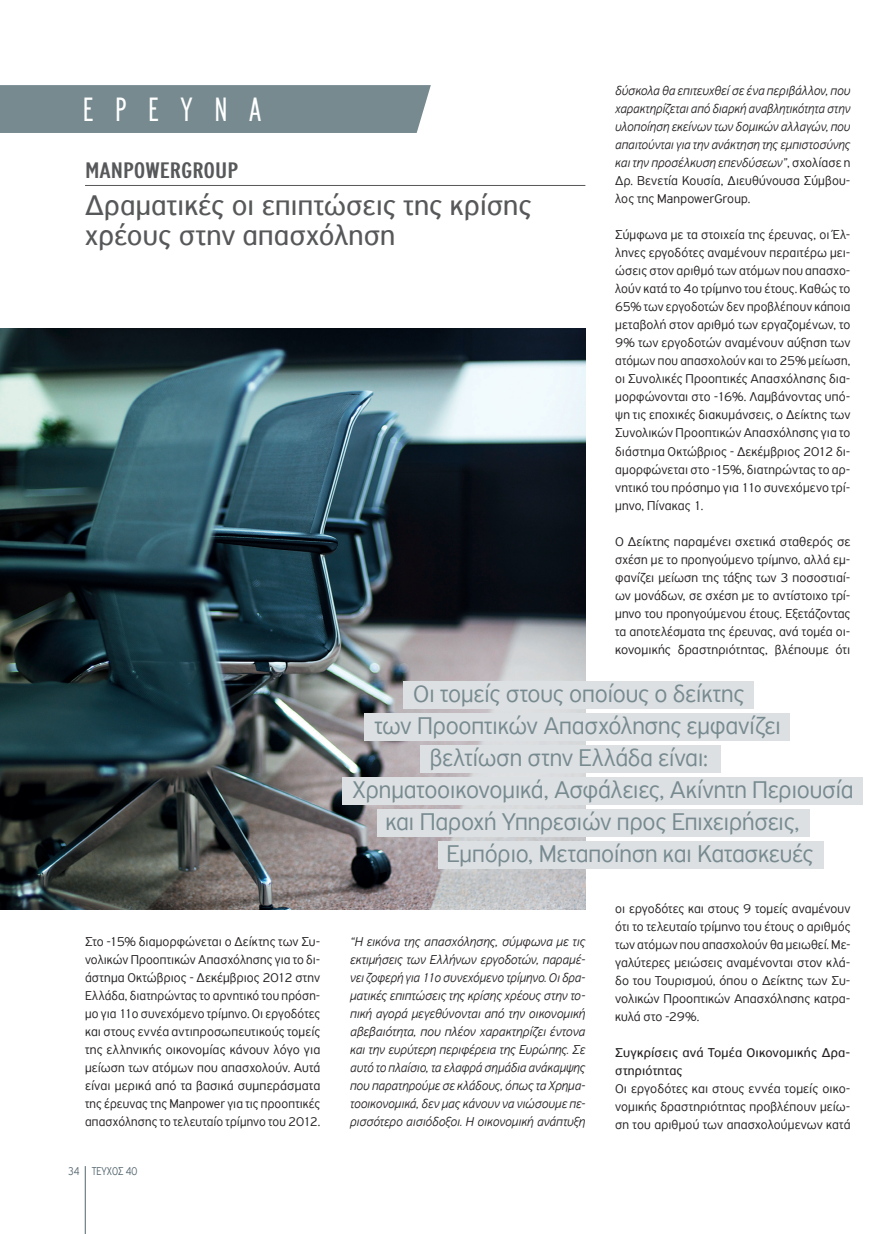
<style>
.page{position:relative;width:893px;height:1234px;background:#fff}
.page>*{position:absolute;margin:0;border:0;box-sizing:border-box;transform-origin:0 0}
.TITLES{font:300 36px "PF Highway Gothic Comp";letter-spacing:.6em;color:#fff}
.BIG_TITLE{font:30px/30px "PF Highway Sans Pro";letter-spacing:.005em;color:#57585a}
.MOTTO{font:300 25.5px/32px "PF Highway Sans Pro";letter-spacing:-.01em;color:#768a90}
.OVER_BIG_TITLE{font:24px "PF Highway Gothic Comp";color:#57585a;scale:1.34 1}
.MAIN_COPY_LIGHT{font:300 13.5px/18px "PF Highway Sans Pro";letter-spacing:.005em;color:#231f20;text-align:justify}
.MAIN_COPY_LIGHT-2{font:italic 300 13.5px/18px "PF Highway Sans Pro";color:#231f20;text-align:justify}
.MAIN_COPY_REGULAR{font:13.5px/18px "PF Highway Sans Pro";letter-spacing:.01em;color:#231f20}
.t1{font:300 12px "PF Highway Sans Pro";color:#53656e;scale:.8 1}
.s1{font-style:normal}
</style>
<div class="page">
<hr style="left:85px;top:1165px;width:1px;height:68px;background:#53656e">
<div style="left:0;top:85px;width:431px;height:48px;background:#768a90"></div>
<hr style="left:85px;top:185px;width:500px;height:1px;background:#57585a">
<img style="left:0;top:328px;width:585px;height:581px">
<div style="left:403px;top:681px;width:351px;height:28px;background:#dde0e2"></div>
<div style="left:364px;top:713px;width:426px;height:27px;background:#dde0e2"></div>
<div style="left:420px;top:745px;width:300px;height:27px;background:#dde0e2"></div>
<div style="left:343px;top:777px;width:520px;height:27px;background:#dde0e2"></div>
<div style="left:377px;top:809px;width:432px;height:27px;background:#dde0e2"></div>
<div style="left:438px;top:841px;width:385px;height:27px;background:#dde0e2"></div>
<p class="TITLES" style="left:83px;top:91px;width:180px">ΕΡΕΥΝΑ</p>
<p class="OVER_BIG_TITLE" style="left:85px;top:158px;width:116px">MANPOWERGROUP</p>
<p class="BIG_TITLE" style="left:85px;top:190px;width:448px">Δραματικές οι επιπτώσεις της κρίσης χρέους στην απασχόληση</p>
<p class="MAIN_COPY_LIGHT-2" style="left:615px;top:82px;width:237px">δύσκολα θα επιτευχθεί σε ένα περιβάλλον, που χαρακτηρίζεται από διαρκή αναβλητικότητα στην υλοποίηση εκείνων των δομικών αλλαγών, που απαιτούνται για την ανάκτηση της εμπιστοσύνης και την προσέλκυση επενδύσεων”<span class="s1">, σχολίασε η Δρ. Βενετία Κουσία, Διευθύνουσα Σύμβου&shy;λος της ManpowerGroup.</span></p>
<p class="MAIN_COPY_LIGHT" style="left:615px;top:226px;width:237px">Σύμφωνα με τα στοιχεία της έρευνας, οι Έλ&shy;ληνες εργοδότες αναμένουν περαιτέρω μει&shy;ώσεις στον αριθμό των ατόμων που απασχο&shy;λούν κατά το 4ο τρίμηνο του έτους. Καθώς το 65% των εργοδοτών δεν προβλέπουν κάποια μεταβολή στον αριθμό των εργαζομένων, το 9% των εργοδοτών αναμένουν αύξηση των ατόμων που απασχολούν και το 25% μείωση, οι Συνολικές Προοπτικές Απασχόλησης δια&shy;μορφώνονται στο -16%. Λαμβάνοντας υπό&shy;ψη τις εποχικές διακυμάνσεις, ο Δείκτης των Συνολικών Προοπτικών Απασχόλησης για το διάστημα Οκτώβριος - Δεκέμβριος 2012 δι&shy;αμορφώνεται στο -15%, διατηρώντας το αρ&shy;νητικό του πρόσημο για 11ο συνεχόμενο τρί&shy;μηνο, Πίνακας 1.</p>
<p class="MAIN_COPY_LIGHT" style="left:615px;top:532px;width:237px">Ο Δείκτης παραμένει σχετικά σταθερός σε σχέση με το προηγούμενο τρίμηνο, αλλά εμ&shy;φανίζει μείωση της τάξης των 3 ποσοστιαί&shy;ων μονάδων, σε σχέση με το αντίστοιχο τρί&shy;μηνο του προηγούμενου έτους. Εξετάζοντας τα αποτελέσματα της έρευνας, ανά τομέα οι&shy;κονομικής δραστηριότητας, βλέπουμε ότι</p>
<p class="MOTTO" style="left:413px;top:677px;width:333px">Οι τομείς στους οποίους ο δείκτης</p>
<p class="MOTTO" style="left:374px;top:709px;width:408px">των Προοπτικών Απασχόλησης εμφανίζει</p>
<p class="MOTTO" style="left:430px;top:741px;width:280px">βελτίωση στην Ελλάδα είναι:</p>
<p class="MOTTO" style="left:385px;top:773px;width:470px;text-indent:-33px">Χρηματοοικονομικά, Ασφάλειες, Ακίνητη Περιουσία και Παροχή Υπηρεσιών προς Επιχειρήσεις,</p>
<p class="MOTTO" style="left:447px;top:837px;width:368px">Εμπόριο, Μεταποίηση και Κατασκευές</p>
<p class="MAIN_COPY_LIGHT" style="left:85px;top:932px;width:237px">Στο -15% διαμορφώνεται ο Δείκτης των Συ&shy;νολικών Προοπτικών Απασχόλησης για το δι&shy;άστημα Οκτώβριος - Δεκέμβριος 2012 στην Ελλάδα, διατηρώντας το αρνητικό του πρόση&shy;μο για 11ο συνεχόμενο τρίμηνο. Οι εργοδότες και στους εννέα αντιπροσωπευτικούς τομείς της ελληνικής οικονομίας κάνουν λόγο για μείωση των ατόμων που απασχολούν. Αυτά είναι μερικά από τα βασικά συμπεράσματα της έρευνας της Manpower για τις προοπτικές απασχόλησης το τελευταίο τρίμηνο του 2012.</p>
<p class="MAIN_COPY_LIGHT-2" style="left:350px;top:932px;width:237px">“Η εικόνα της απασχόλησης, σύμφωνα με τις εκτιμήσεις των Ελλήνων εργοδοτών, παραμέ&shy;νει ζοφερή για 11ο συνεχόμενο τρίμηνο. Οι δρα&shy;ματικές επιπτώσεις της κρίσης χρέους στην το&shy;πική αγορά μεγεθύνονται από την οικονομική αβεβαιότητα, που πλέον χαρακτηρίζει έντονα και την ευρύτερη περιφέρεια της Ευρώπης. Σε αυτό το πλαίσιο, τα ελαφρά σημάδια ανάκαμψης που παρατηρούμε σε κλάδους, όπως τα Χρημα&shy;τοοικονομικά, δεν μας κάνουν να νιώσουμε πε&shy;ρισσότερο αισιόδοξοι. Η οικονομική ανάπτυξη</p>
<p class="t1" style="left:68px;top:1163px;width:88px">34 ΤΕΥΧΟΣ 40</p>
<p class="MAIN_COPY_LIGHT" style="left:615px;top:898px;width:237px">οι εργοδότες και στους 9 τομείς αναμένουν ότι το τελευταίο τρίμηνο του έτους ο αριθμός των ατόμων που απασχολούν θα μειωθεί. Με&shy;γαλύτερες μειώσεις αναμένονται στον κλά&shy;δο του Τουρισμού, όπου ο Δείκτης των Συ&shy;νολικών Προοπτικών Απασχόλησης κατρα&shy;κυλά στο -29%.</p>
<p class="MAIN_COPY_REGULAR" style="left:615px;top:1043px;width:237px">Συγκρίσεις ανά Τομέα Οικονομικής Δρα&shy;στηριότητας</p>
<p class="MAIN_COPY_LIGHT" style="left:615px;top:1078px;width:237px">Οι εργοδότες και στους εννέα τομείς οικο&shy;νομικής δραστηριότητας προβλέπουν μείω&shy;ση του αριθμού των απασχολούμενων κατά</p>
</div>
